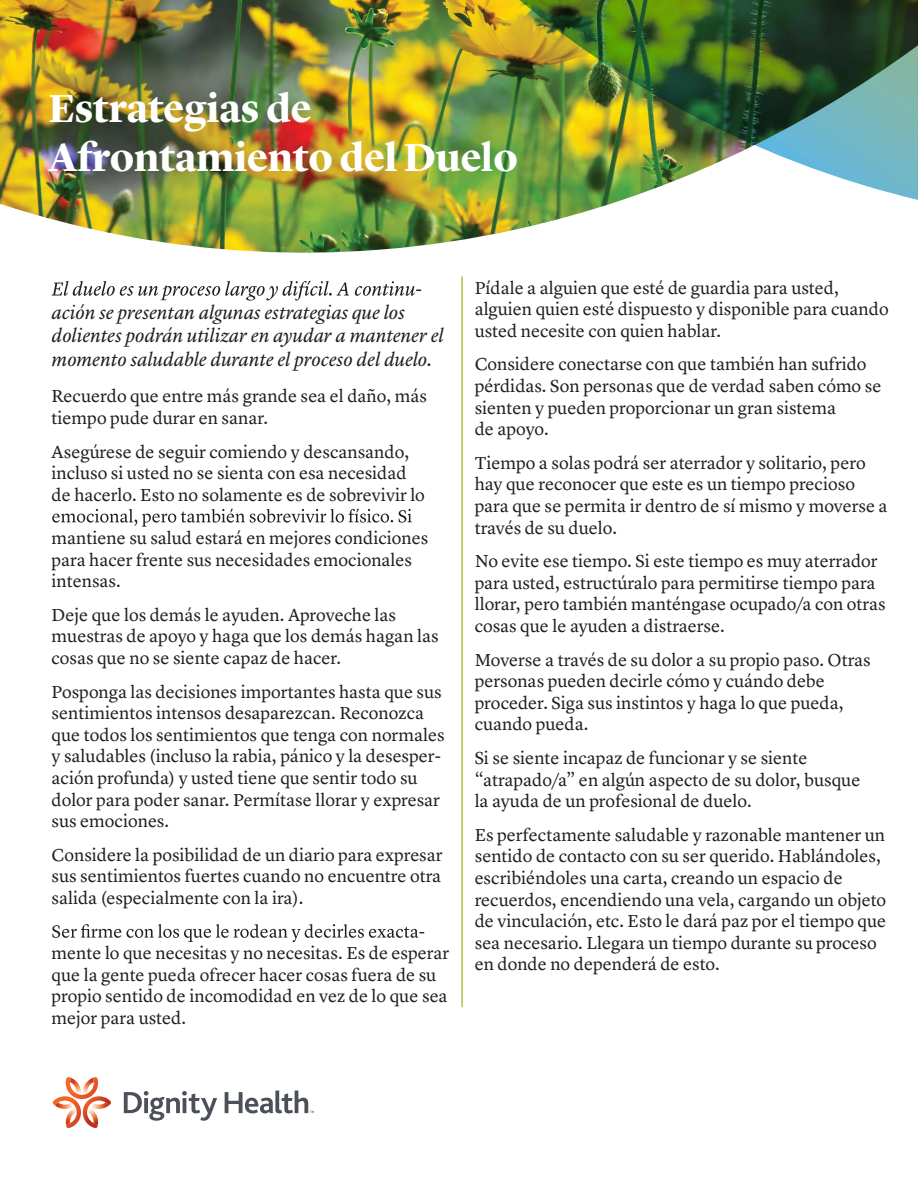
<style>
.page{position:relative;width:918px;height:1188px;background:#fff}
.page>*{position:absolute;margin:0;border:0;box-sizing:border-box;transform-origin:0 0}
.t1{font:700 40.5px/48.6px "Lyon Display";color:#fff}
.t2{font:italic 19.5px/23.4px "Lyon Text";letter-spacing:-.005em;color:#231f20}
.t3{font:18px/21.6px "Lyon Text";color:#231f20}
</style>
<div class="page">
<svg style="left:52px;top:281px;width:369px;height:20px"></svg>
<svg style="left:52px;top:509px;width:360px;height:18px"></svg>
<svg style="left:52px;top:924px;width:372px;height:18px"></svg>
<hr style="left:461px;top:276px;width:2px;height:731px;background:#a9b632">
<img style="left:0;top:0;width:619px;height:253px">
<img style="left:485px;top:0;width:433px;height:201px">
<svg style="left:124px;top:1091px;width:93px;height:30px"></svg>
<svg style="left:225px;top:1091px;width:89px;height:22px"></svg>
<svg style="left:53px;top:1077px;width:58px;height:51px"></svg>
<h1 class="t1" style="left:49px;top:81px;width:470px">Estrategias de<br>Afrontamiento del Duelo</h1>
<p class="t2" style="left:52px;top:299px;width:394px">ación se presentan algunas estrategias que los dolientes podrán utilizar en ayudar a mantener el momento saludable durante el proceso del duelo.</p>
<p class="t3" style="left:52px;top:384px;width:377px">Recuerdo que entre más grande sea el daño, más tiempo pude durar en sanar.</p>
<p class="t3" style="left:52px;top:439px;width:375px">Asegúrese de seguir comiendo y descansando, incluso si usted no se sienta con esa necesidad de hacerlo. Esto no solamente es de sobrevivir lo</p>
<p class="t3" style="left:52px;top:526px;width:378px">mantiene su salud estará en mejores condiciones para hacer frente sus necesidades emocionales intensas.</p>
<p class="t3" style="left:52px;top:602px;width:388px">Deje que los demás le ayuden. Aproveche las muestras de apoyo y haga que los demás hagan las cosas que no se siente capaz de hacer.</p>
<p class="t3" style="left:52px;top:679px;width:394px">Posponga las decisiones importantes hasta que sus sentimientos intensos desaparezcan. Reconozca que todos los sentimientos que tenga con normales y saludables (incluso la rabia, pánico y la desesper&shy;ación profunda) y usted tiene que sentir todo su dolor para poder sanar. Permítase llorar y expresar sus emociones.</p>
<p class="t3" style="left:52px;top:842px;width:392px;text-align:justify">Considere la posibilidad de un diario para expresar sus sentimientos fuertes cuando no encuentre otra salida (especialmente con la ira).</p>
<p class="t3" style="left:52px;top:941px;width:399px">mente lo que necesitas y no necesitas. Es de esperar que la gente pueda ofrecer hacer cosas fuera de su propio sentido de incomodidad en vez de lo que sea mejor para usted.</p>
<p class="t3" style="left:475px;top:275px;width:416px">Pídale a alguien que esté de guardia para usted, alguien quien esté dispuesto y disponible para cuando usted necesite con quien hablar.</p>
<p class="t3" style="left:475px;top:352px;width:408px">Considere conectarse con que también han sufrido pérdidas. Son personas que de verdad saben cómo se sienten y pueden proporcionar un gran sistema<br>de apoyo.</p>
<p class="t3" style="left:475px;top:451px;width:414px">Tiempo a solas podrá ser aterrador y solitario, pero hay que reconocer que este es un tiempo precioso para que se permita ir dentro de sí mismo y moverse a través de su duelo.</p>
<p class="t3" style="left:475px;top:549px;width:412px">No evite ese tiempo. Si este tiempo es muy aterrador para usted, estructúralo para permitirse tiempo para llorar, pero también manténgase ocupado/a con otras cosas que le ayuden a distraerse.</p>
<p class="t3" style="left:475px;top:647px;width:398px">Moverse a través de su dolor a su propio paso. Otras personas pueden decirle cómo y cuándo debe proceder. Siga sus instintos y haga lo que pueda, cuando pueda.</p>
<p class="t3" style="left:475px;top:746px;width:387px">Si se siente incapaz de funcionar y se siente “atrapado/a” en algún aspecto de su dolor, busque la ayuda de un profesional de duelo.</p>
<p class="t3" style="left:475px;top:823px;width:413px">Es perfectamente saludable y razonable mantener un sentido de contacto con su ser querido. Hablándoles, escribiéndoles una carta, creando un espacio de recuerdos, encendiendo una vela, cargando un objeto de vinculación, etc. Esto le dará paz por el tiempo que sea necesario. Llegara un tiempo durante su proceso en donde no dependerá de esto.</p>
</div>
